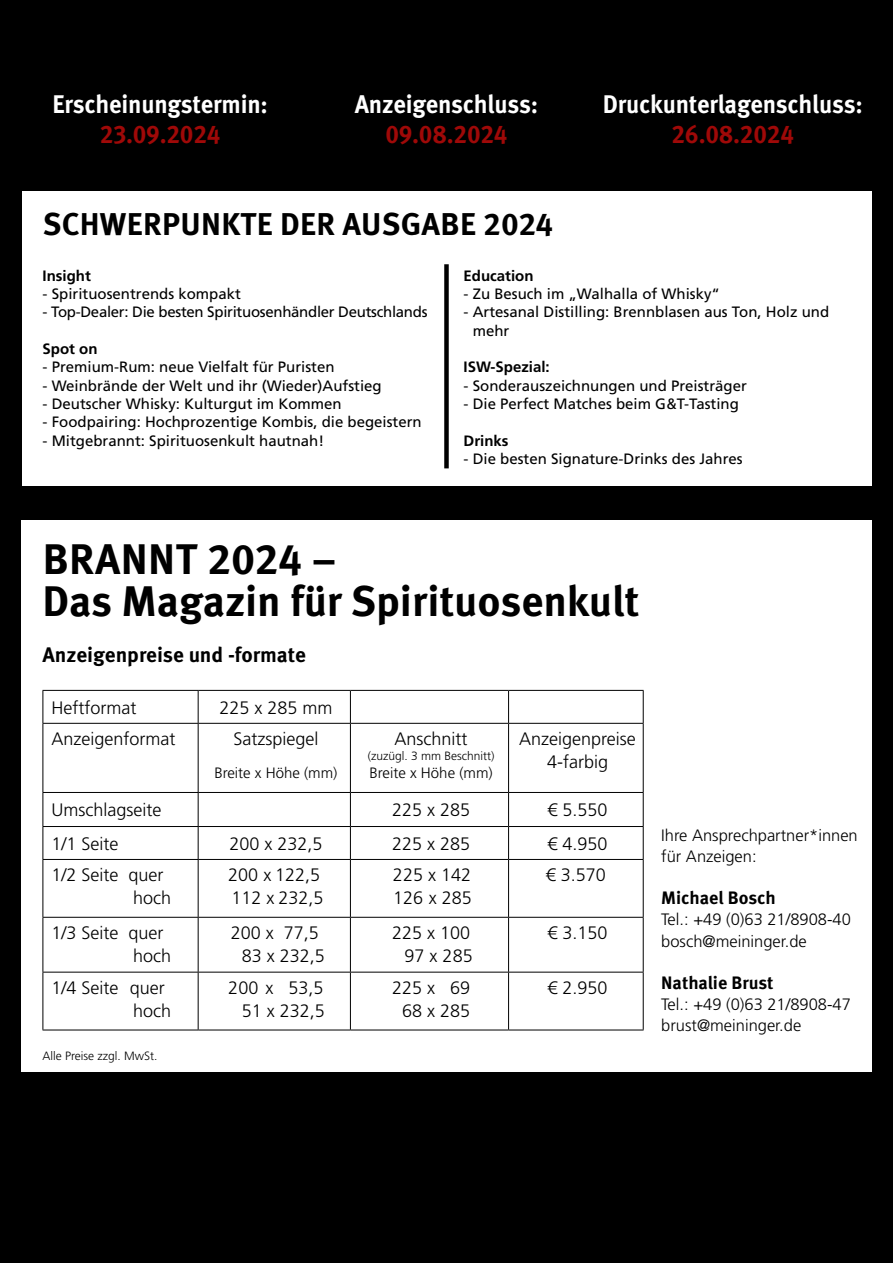
<style>
.page{position:relative;width:893px;height:1263px;background:#000}
.page>*{position:absolute;margin:0;border:0;box-sizing:border-box;transform-origin:0 0}
.t1{font:700 42.75px/42px "Meta OT";color:#000}
.t2{font:700 31.5px "Meta OT";letter-spacing:.01em;color:#000}
.t3{font:700 25.5px "Meta OT";letter-spacing:-.01em;color:#fff;scale:.95 1}
.t4{font:700 25.5px "Meta OT";letter-spacing:-.01em;color:#9f0908;scale:.95 1}
.t5{font:700 21px "Meta OT";color:#000}
.t6{font:300 18px/22.5px "Frutiger LT Pro";color:#000}
.t7{font:700 18px "Meta OT";color:#000}
.t8{font:300 16.5px/21px "Frutiger LT Pro";color:#000}
.t9{font:15px/18.3px "Frutiger LT Pro";color:#000}
.t10{font:15px "Frutiger LT Pro";letter-spacing:-.02em;color:#000}
.t11{font:700 15px "Frutiger LT Pro";color:#000}
.t12{font:300 15px "Frutiger LT Pro";color:#000}
.t13{font:300 12px "Frutiger LT Pro";color:#000}
</style>
<div class="page">
<div style="left:22px;top:191px;width:849px;height:295px;background:#fff"></div>
<div style="left:444px;top:264px;width:5px;height:204px;background:#000"></div>
<div style="left:21px;top:520px;width:851px;height:552px;background:#fff"></div>
<hr style="left:43px;top:690px;width:155px;height:1px;background:#000">
<hr style="left:43px;top:691px;width:1px;height:32px;background:#000">
<hr style="left:198px;top:690px;width:152px;height:1px;background:#000">
<hr style="left:198px;top:691px;width:1px;height:32px;background:#000">
<hr style="left:350px;top:690px;width:159px;height:1px;background:#000">
<hr style="left:350px;top:691px;width:1px;height:32px;background:#000">
<hr style="left:509px;top:690px;width:135px;height:1px;background:#000">
<hr style="left:508px;top:691px;width:1px;height:32px;background:#000">
<hr style="left:43px;top:723px;width:155px;height:1px;background:#000">
<hr style="left:43px;top:724px;width:1px;height:68px;background:#000">
<hr style="left:198px;top:723px;width:152px;height:1px;background:#000">
<hr style="left:198px;top:724px;width:1px;height:68px;background:#000">
<hr style="left:350px;top:723px;width:159px;height:1px;background:#000">
<hr style="left:350px;top:724px;width:1px;height:68px;background:#000">
<hr style="left:509px;top:723px;width:135px;height:1px;background:#000">
<hr style="left:508px;top:724px;width:1px;height:68px;background:#000">
<hr style="left:43px;top:792px;width:155px;height:1px;background:#000">
<hr style="left:43px;top:793px;width:1px;height:33px;background:#000">
<hr style="left:198px;top:792px;width:152px;height:1px;background:#000">
<hr style="left:198px;top:793px;width:1px;height:33px;background:#000">
<hr style="left:350px;top:792px;width:159px;height:1px;background:#000">
<hr style="left:350px;top:793px;width:1px;height:33px;background:#000">
<hr style="left:509px;top:792px;width:135px;height:1px;background:#000">
<hr style="left:508px;top:793px;width:1px;height:33px;background:#000">
<hr style="left:43px;top:826px;width:155px;height:1px;background:#000">
<hr style="left:43px;top:827px;width:1px;height:32px;background:#000">
<hr style="left:198px;top:826px;width:152px;height:1px;background:#000">
<hr style="left:198px;top:827px;width:1px;height:32px;background:#000">
<hr style="left:350px;top:826px;width:159px;height:1px;background:#000">
<hr style="left:350px;top:827px;width:1px;height:32px;background:#000">
<hr style="left:509px;top:826px;width:135px;height:1px;background:#000">
<hr style="left:508px;top:827px;width:1px;height:32px;background:#000">
<hr style="left:43px;top:859px;width:155px;height:1px;background:#000">
<hr style="left:43px;top:860px;width:1px;height:57px;background:#000">
<hr style="left:198px;top:859px;width:152px;height:1px;background:#000">
<hr style="left:198px;top:860px;width:1px;height:57px;background:#000">
<hr style="left:350px;top:859px;width:159px;height:1px;background:#000">
<hr style="left:350px;top:860px;width:1px;height:57px;background:#000">
<hr style="left:509px;top:859px;width:135px;height:1px;background:#000">
<hr style="left:508px;top:860px;width:1px;height:57px;background:#000">
<hr style="left:43px;top:917px;width:155px;height:1px;background:#000">
<hr style="left:43px;top:918px;width:1px;height:54px;background:#000">
<hr style="left:198px;top:917px;width:152px;height:1px;background:#000">
<hr style="left:198px;top:918px;width:1px;height:54px;background:#000">
<hr style="left:350px;top:917px;width:159px;height:1px;background:#000">
<hr style="left:350px;top:918px;width:1px;height:54px;background:#000">
<hr style="left:509px;top:917px;width:135px;height:1px;background:#000">
<hr style="left:508px;top:918px;width:1px;height:54px;background:#000">
<hr style="left:43px;top:972px;width:155px;height:1px;background:#000">
<hr style="left:43px;top:972px;width:1px;height:58px;background:#000">
<hr style="left:198px;top:972px;width:152px;height:1px;background:#000">
<hr style="left:198px;top:972px;width:1px;height:58px;background:#000">
<hr style="left:350px;top:972px;width:159px;height:1px;background:#000">
<hr style="left:350px;top:972px;width:1px;height:58px;background:#000">
<hr style="left:509px;top:972px;width:135px;height:1px;background:#000">
<hr style="left:508px;top:972px;width:1px;height:58px;background:#000">
<hr style="left:43px;top:1030px;width:155px;height:1px;background:#000">
<hr style="left:198px;top:1030px;width:152px;height:1px;background:#000">
<hr style="left:350px;top:1030px;width:159px;height:1px;background:#000">
<hr style="left:509px;top:1030px;width:135px;height:1px;background:#000">
<hr style="left:643px;top:691px;width:1px;height:32px;background:#000">
<hr style="left:643px;top:724px;width:1px;height:68px;background:#000">
<hr style="left:643px;top:793px;width:1px;height:33px;background:#000">
<hr style="left:643px;top:827px;width:1px;height:32px;background:#000">
<hr style="left:643px;top:860px;width:1px;height:57px;background:#000">
<hr style="left:643px;top:918px;width:1px;height:54px;background:#000">
<hr style="left:643px;top:972px;width:1px;height:58px;background:#000">
<h3 class="t3" style="left:53px;top:89px;width:228px">Erscheinungstermin:</h3>
<h3 class="t4" style="left:100px;top:119px;width:129px">23.09.2024</h3>
<h3 class="t3" style="left:355px;top:89px;width:194px">Anzeigenschluss:</h3>
<h3 class="t4" style="left:385px;top:119px;width:130px">09.08.2024</h3>
<h2 class="t2" style="left:43px;top:205px;width:512px">SCHWERPUNKTE DER AUSGABE 2024</h2>
<h3 class="t3" style="left:603px;top:89px;width:275px">Druckunterlagenschluss:</h3>
<h3 class="t4" style="left:671px;top:119px;width:131px">26.08.2024</h3>
<p class="t11" style="left:43px;top:267px;width:50px">Insight</p>
<p class="t9" style="left:43px;top:285px;width:200px">- Spirituosentrends kompakt</p>
<p class="t10" style="left:43px;top:303px;width:386px">- Top-Dealer: Die besten Spirituosenhändler Deutschlands</p>
<p class="t11" style="left:43px;top:340px;width:57px">Spot on</p>
<p class="t9" style="left:43px;top:358px;width:294px">- Premium-Rum: neue Vielfalt für Puristen</p>
<p class="t9" style="left:43px;top:376px;width:341px">- Weinbrände der Welt und ihr (Wieder)Aufstieg</p>
<p class="t9" style="left:43px;top:395px;width:301px">- Deutscher Whisky: Kulturgut im Kommen</p>
<p class="t9" style="left:43px;top:413px;width:381px">- Foodpairing: Hochprozentige Kombis, die begeistern</p>
<p class="t9" style="left:43px;top:431px;width:283px">- Mitgebrannt: Spirituosenkult hautnah!</p>
<p class="t11" style="left:463px;top:267px;width:72px">Education</p>
<p class="t9" style="left:463px;top:285px;width:258px">- Zu Besuch im „Walhalla of Whisky“</p>
<p class="t9" style="left:473px;top:303px;width:358px;text-indent:-9px">- Artesanal Distilling: Brennblasen aus Ton, Holz und mehr</p>
<p class="t11" style="left:463px;top:358px;width:88px">ISW-Spezial:</p>
<p class="t9" style="left:463px;top:376px;width:285px">- Sonderauszeichnungen und Preisträger</p>
<p class="t9" style="left:463px;top:395px;width:277px">- Die Perfect Matches beim G&amp;T-Tasting</p>
<p class="t11" style="left:463px;top:431px;width:46px">Drinks</p>
<p class="t9" style="left:463px;top:450px;width:281px">- Die besten Signature-Drinks des Jahres</p>
<h1 class="t1" style="left:43px;top:539px;width:598px">BRANNT 2024 –<br>Das Magazin für Spirituosenkult</h1>
<h3 class="t5" style="left:43px;top:643px;width:265px">Anzeigenpreise und -formate</h3>
<p class="t6" style="left:51px;top:696px;width:86px">Heftformat</p>
<p class="t6" style="left:219px;top:696px;width:115px">225 x 285 mm</p>
<p class="t6" style="left:51px;top:728px;width:126px">Anzeigenformat</p>
<p class="t6" style="left:233px;top:728px;width:86px">Satzspiegel</p>
<p class="t12" style="left:214px;top:764px;width:125px">Breite x Höhe (mm)</p>
<p class="t6" style="left:395px;top:728px;width:75px">Anschnitt</p>
<p class="t13" style="left:368px;top:749px;width:128px">(zuzügl. 3 mm Beschnitt)</p>
<p class="t12" style="left:370px;top:764px;width:125px">Breite x Höhe (mm)</p>
<p class="t6" style="left:519px;top:728px;width:118px;text-align:center">Anzeigenpreise<br>4-farbig</p>
<p class="t6" style="left:51px;top:799px;width:111px">Umschlagseite</p>
<p class="t6" style="left:392px;top:799px;width:80px">225 x 285</p>
<p class="t6" style="left:547px;top:799px;width:62px">€ 5.550</p>
<p class="t6" style="left:51px;top:832px;width:69px">1/1 Seite</p>
<p class="t6" style="left:229px;top:832px;width:95px">200 x 232,5</p>
<p class="t6" style="left:392px;top:832px;width:80px">225 x 285</p>
<p class="t6" style="left:547px;top:832px;width:62px">€ 4.950</p>
<p class="t6" style="left:133px;top:864px;width:40px;text-indent:-82px">1/2 Seite quer hoch</p>
<p class="t6" style="left:228px;top:864px;width:97px">200 x 122,5<br>112 x 232,5</p>
<p class="t6" style="left:393px;top:864px;width:80px">225 x 142<br>126 x 285</p>
<p class="t6" style="left:546px;top:864px;width:62px">€ 3.570</p>
<p class="t6" style="left:133px;top:922px;width:40px;text-indent:-82px">1/3 Seite quer hoch</p>
<p class="t6" style="left:242px;top:922px;width:85px;text-indent:-11px">200 x 77,5<br>83 x 232,5</p>
<p class="t6" style="left:392px;top:922px;width:82px;text-align:right">225 x 100<br>97 x 285</p>
<p class="t6" style="left:547px;top:922px;width:62px">€ 3.150</p>
<p class="t6" style="left:133px;top:977px;width:40px;text-indent:-82px">1/4 Seite quer hoch</p>
<p class="t6" style="left:228px;top:977px;width:98px;text-align:right">200 x 53,5<br>51 x 232,5</p>
<p class="t6" style="left:392px;top:977px;width:80px;text-align:center">225 x 69<br>68 x 285</p>
<p class="t6" style="left:547px;top:977px;width:62px">€ 2.950</p>
<p class="t13" style="left:43px;top:1049px;width:117px">Alle Preise zzgl. MwSt.</p>
<p class="t8" style="left:661px;top:825px;width:198px">Ihre Ansprechpartner*innen für Anzeigen:</p>
<p class="t7" style="left:661px;top:887px;width:116px">Michael Bosch</p>
<p class="t8" style="left:661px;top:909px;width:191px">Tel.: +49 (0)63 21/8908-40 bosch@meininger.de</p>
<p class="t7" style="left:661px;top:971px;width:114px">Nathalie Brust</p>
<p class="t8" style="left:661px;top:993px;width:191px">Tel.: +49 (0)63 21/8908-47 brust@meininger.de</p>
</div>
